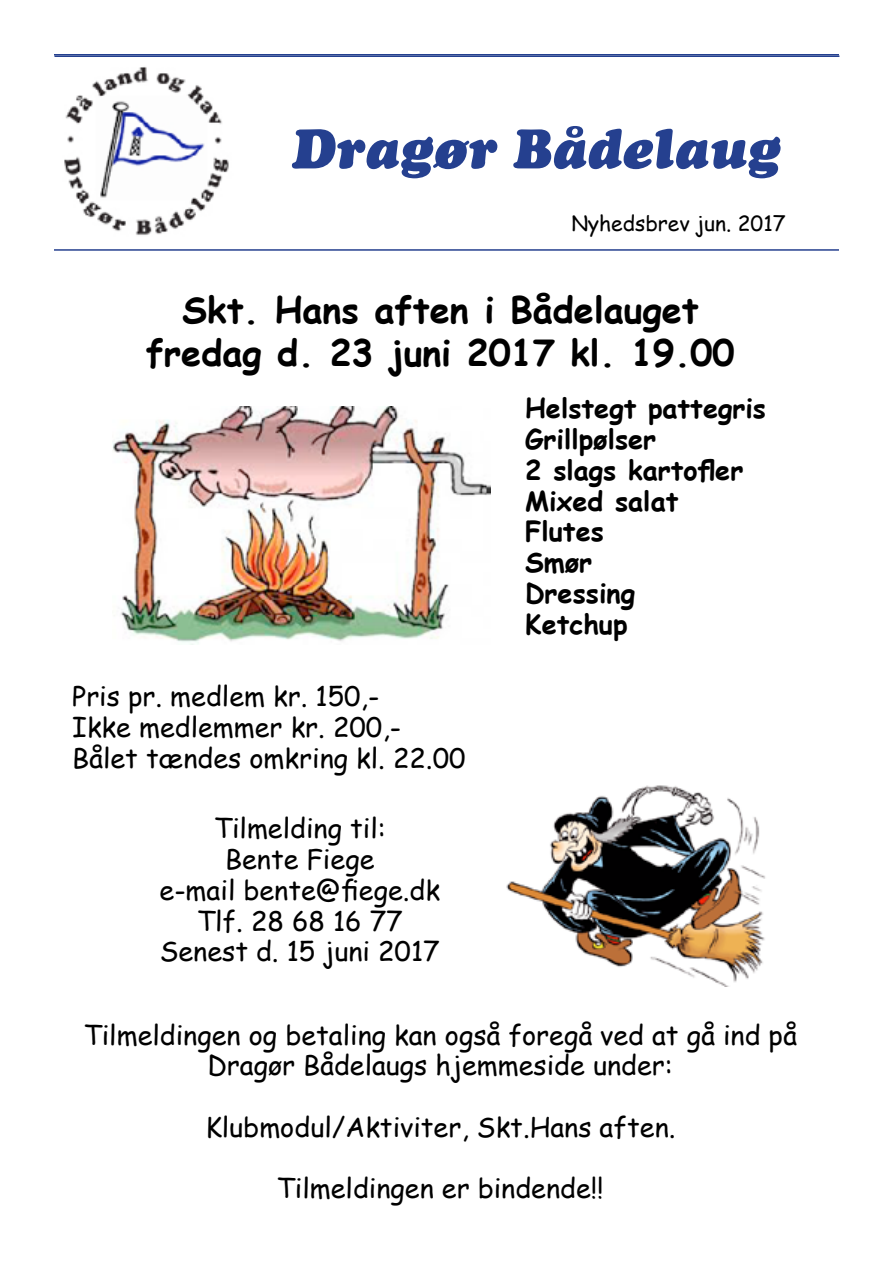
<style>
.page{position:relative;width:893px;height:1263px;background:#fff}
.page>*{position:absolute;margin:0;border:0;box-sizing:border-box;transform-origin:0 0}
.t1{font:italic 55.5px "Cooper Black Std";color:#25408f}
.t2{font:700 36px/43.2px "Comic Sans MS";color:#000;text-align:center}
.t3{font:27px/30.8px "Comic Sans MS";color:#000;text-align:center}
.t4{font:700 27px/30.8px "Comic Sans MS";color:#000}
.t5{font:21px "Comic Sans MS";color:#000}
</style>
<div class="page">
<hr style="left:54px;top:54px;width:785px;height:2px;background:#25408f">
<img style="left:64px;top:67px;width:165px;height:168px">
<hr style="left:54px;top:249px;width:785px;height:2px;background:#25408f">
<hr style="left:54px;top:56px;width:785px;height:1px;background:#25408f">
<img style="left:112px;top:406px;width:379px;height:237px">
<img style="left:506px;top:785px;width:259px;height:201px">
<h1 class="t1" style="left:291px;top:115px;width:491px">Dragør Bådelaug</h1>
<p class="t5" style="left:571px;top:208px;width:216px">Nyhedsbrev jun. 2017</p>
<h2 class="t2" style="left:146px;top:287px;width:590px">Skt. Hans aften i Bådelauget fredag d. 23 juni 2017 kl. 19.00</h2>
<p class="t3" style="left:72px;top:680px;width:395px;text-align:left">Pris pr. medlem kr. 150,-<br>Ikke medlemmer kr. 200,-<br>Bålet tændes omkring kl. 22.00</p>
<p class="t3" style="left:160px;top:812px;width:282px">Tilmelding til:<br>Bente Fiege<br>e-mail bente@fiege.dk<br>Tlf. 28 68 16 77<br>Senest d. 15 juni 2017</p>
<p class="t4" style="left:525px;top:392px;width:242px">Helstegt pattegris<br>Grillpølser<br>2 slags kartofler<br>Mixed salat<br>Flutes<br>Smør<br>Dressing<br>Ketchup</p>
<p class="t3" style="left:83px;top:1018px;width:715px">Tilmeldingen og betaling kan også foregå ved at gå ind på<br>Dragør Bådelaugs hjemmeside under:</p>
<p class="t3" style="left:205px;top:1111px;width:472px">Klubmodul/Aktiviter, Skt.Hans aften.</p>
<p class="t3" style="left:276px;top:1172px;width:329px">Tilmeldingen er bindende!!</p>
</div>
